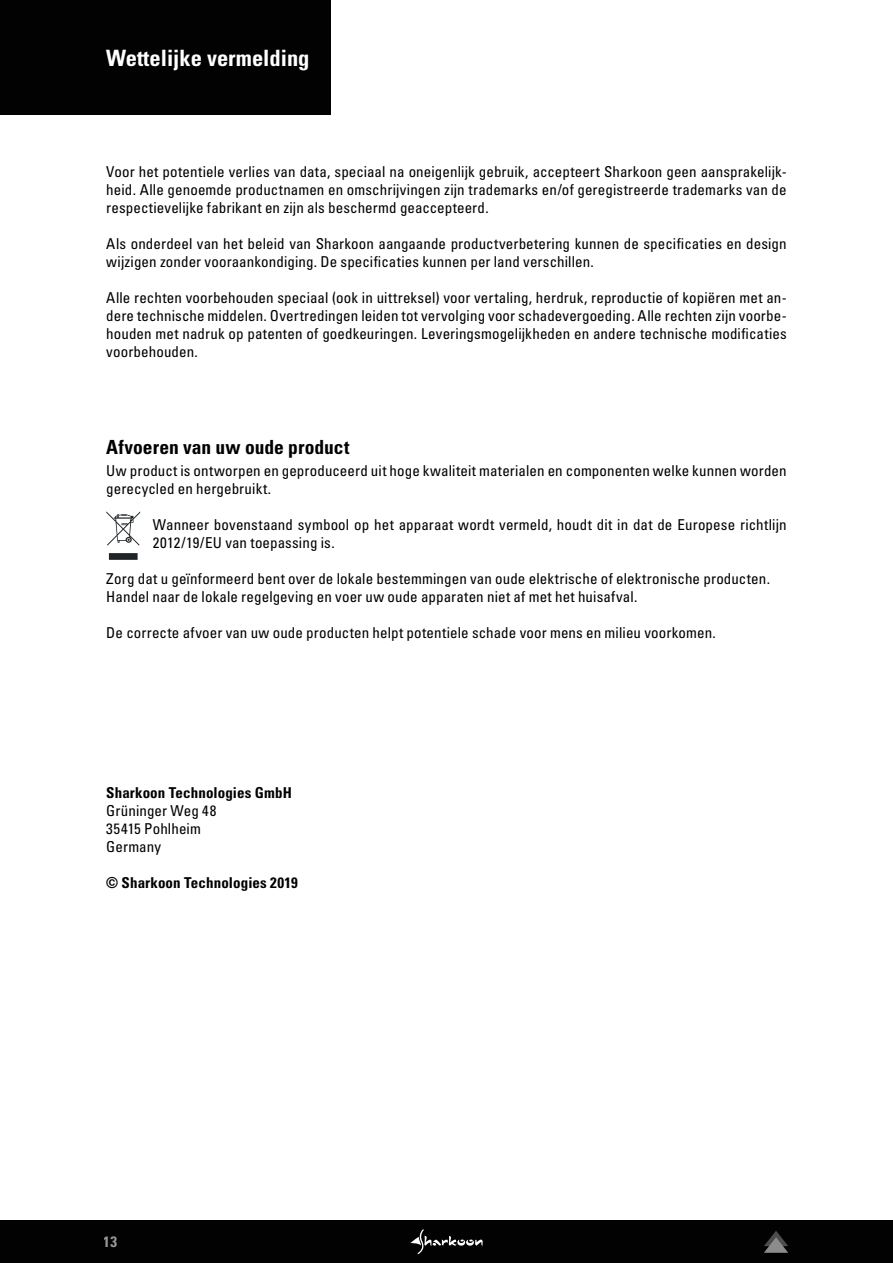
<style>
.page{position:relative;width:893px;height:1263px;background:#fff}
.page>*{position:absolute;margin:0;border:0;box-sizing:border-box;transform-origin:0 0}
.t1{font:22.5px "Univers LTCYR 67 Bold Cond";color:#fff}
.t2{font:19.5px "Univers LTCYR 67 Bold Cond";color:#000}
.t3{font:condensed 15px/18px "Univers LTCYR 57";letter-spacing:.005em;color:#000}
.t4{font:15px "Univers LTCYR 67 Bold Cond";letter-spacing:.01em;color:#000}
.t5{font:15px "Univers LTCYR 67 Bold Cond";color:#d9d9d9}
</style>
<div class="page">
<div style="left:0;top:1220px;width:893px;height:43px;background:#020203"></div>
<svg style="left:410px;top:1229px;width:73px;height:25px"></svg>
<svg style="left:764px;top:1231px;width:24px;height:22px"></svg>
<div style="left:0;top:0;width:330px;height:115px;background:#020203"></div>
<svg style="left:106px;top:511px;width:34px;height:49px"></svg>
<h1 class="t1" style="left:106px;top:44px;width:205px">Wettelijke vermelding</h1>
<p class="t3" style="left:106px;top:162px;width:682px;text-align:justify">Voor het potentiele verlies van data, speciaal na oneigenlijk gebruik, accepteert Sharkoon geen aansprakelijk&shy;heid. Alle genoemde productnamen en omschrijvingen zijn trademarks en/of geregistreerde trademarks van de respectievelijke fabrikant en zijn als beschermd geaccepteerd.</p>
<p class="t3" style="left:106px;top:234px;width:682px">Als onderdeel van het beleid van Sharkoon aangaande productverbetering kunnen de specificaties en design wijzigen zonder vooraankondiging. De specificaties kunnen per land verschillen.</p>
<p class="t3" style="left:106px;top:288px;width:682px;text-align:justify">Alle rechten voorbehouden speciaal (ook in uittreksel) voor vertaling, herdruk, reproductie of kopiëren met an&shy;dere technische middelen. Overtredingen leiden tot vervolging voor schadevergoeding. Alle rechten zijn voorbe&shy;houden met nadruk op patenten of goedkeuringen. Leveringsmogelijkheden en andere technische modificaties voorbehouden.</p>
<h2 class="t2" style="left:106px;top:435px;width:245px">Afvoeren van uw oude product</h2>
<p class="t3" style="left:106px;top:462px;width:682px">Uw product is ontworpen en geproduceerd uit hoge kwaliteit materialen en componenten welke kunnen worden gerecycled en hergebruikt.</p>
<p class="t3" style="left:153px;top:516px;width:635px">Wanneer bovenstaand symbool op het apparaat wordt vermeld, houdt dit in dat de Europese richtlijn<br>2012/19/EU van toepassing is.</p>
<p class="t3" style="left:106px;top:570px;width:665px">Zorg dat u geïnformeerd bent over de lokale bestemmingen van oude elektrische of elektronische producten.<br>Handel naar de lokale regelgeving en voer uw oude apparaten niet af met het huisafval.</p>
<p class="t3" style="left:106px;top:624px;width:611px">De correcte afvoer van uw oude producten helpt potentiele schade voor mens en milieu voorkomen.</p>
<p class="t4" style="left:106px;top:783px;width:187px">Sharkoon Technologies GmbH</p>
<p class="t3" style="left:106px;top:801px;width:112px">Grüninger Weg 48<br>35415 Pohlheim<br>Germany</p>
<p class="t4" style="left:106px;top:873px;width:193px">© Sharkoon Technologies 2019</p>
<p class="t5" style="left:104px;top:1232px;width:15px">13</p>
</div>
